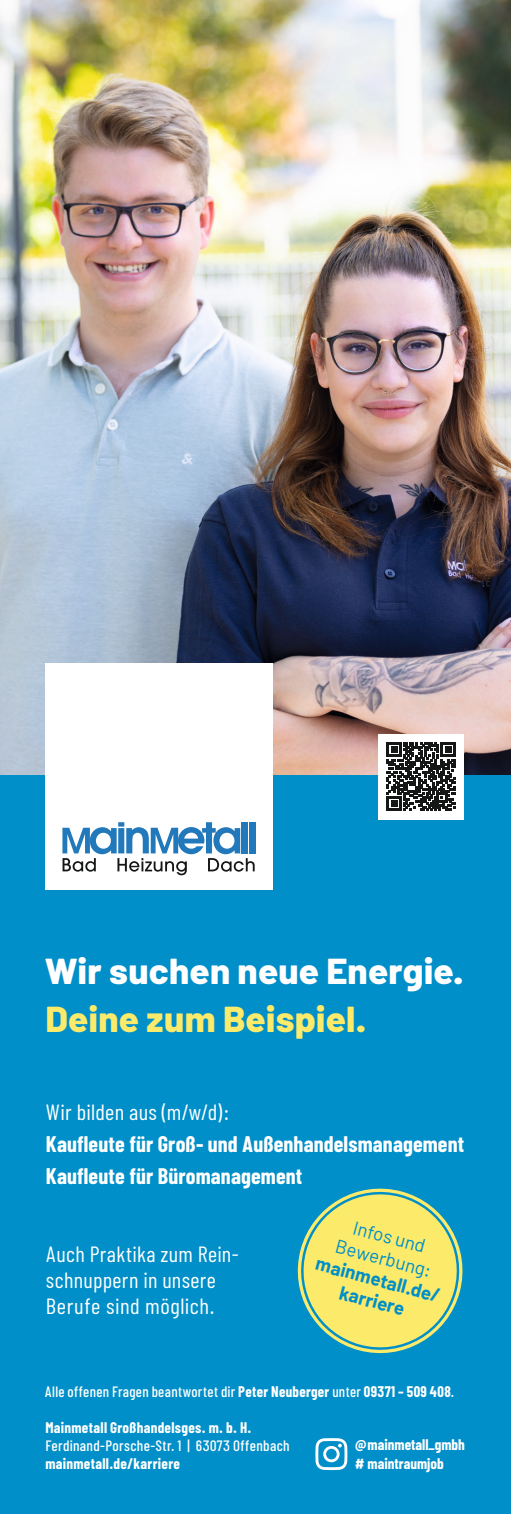
<style>
.page{position:relative;width:511px;height:1514px;background:#fff}
.page>*{position:absolute;margin:0;border:0;box-sizing:border-box;transform-origin:0 0}
.t1{font:800 36px "Barlow";letter-spacing:.005em;color:#fff}
.t2{font:800 36px "Barlow";letter-spacing:.005em;color:#fcea6b}
.t3{font:22px/26px "Barlow Condensed";letter-spacing:.015em;color:#fff}
.t4{font:700 22px/31.6px "Barlow Condensed";letter-spacing:.005em;color:#fff}
.t5{font:700 19px/22px "Barlow";color:#008fc8;text-align:center}
.t6{font:19px/22px "Barlow";color:#008fc8;text-align:center}
.t7{font:500 15px "Barlow Condensed";letter-spacing:.02em;color:#fff}
.t8{font:700 15px/19px "Barlow Condensed";letter-spacing:.015em;color:#fff}
.s1{font-weight:700}
</style>
<div class="page">
<div style="left:0;top:79px;width:510px;height:1435px;background:#008fc8"></div>
<img style="left:0;top:0;width:510px;height:774px">
<svg style="left:315px;top:1438px;width:32px;height:32px"></svg>
<svg style="left:297px;top:1188px;width:166px;height:166px"></svg>
<div style="left:378px;top:734px;width:85px;height:85px;background:#fff"></div>
<svg style="left:386px;top:742px;width:69px;height:69px"></svg>
<div style="left:45px;top:663px;width:227px;height:227px;background:#fff"></div>
<div style="left:249px;top:822px;width:6px;height:31px;background:#2178ba"></div>
<svg style="left:62px;top:822px;width:192px;height:53px"></svg>
<h1 class="t1" style="left:45px;top:949px;width:419px">Wir suchen neue Energie.</h1>
<h1 class="t2" style="left:45px;top:997px;width:322px">Deine zum Beispiel.</h1>
<h2 class="t3" style="left:46px;top:1098px;width:184px">Wir bilden aus (m/w/d):</h2>
<h2 class="t4" style="left:46px;top:1127px;width:419px">Kaufleute für Groß- und Außenhandelsmanagement<br>Kaufleute für Büromanagement</h2>
<h2 class="t3" style="left:46px;top:1240px;width:194px">Auch Praktika zum Rein&shy;schnuppern in unsere<br>Berufe sind möglich.</h2>
<p class="t6" style="left:344px;top:1213px;width:100px;rotate:15deg">Infos und<br>Bewerbung:</p>
<p class="t5" style="left:319px;top:1252px;width:129px;rotate:15deg">mainmetall.de/ karriere</p>
<p class="t7" style="left:45px;top:1382px;width:410px">Alle offenen Fragen beantwortet dir <span class="s1">Peter Neuberger</span> unter <span class="s1">09371 – 509 408</span>.</p>
<p class="t8" style="left:45px;top:1417px;width:207px">Mainmetall Großhandelsges. m. b. H.</p>
<p class="t7" style="left:45px;top:1436px;width:245px">Ferdinand-Porsche-Str. 1 | 63073 Offenbach</p>
<p class="t8" style="left:45px;top:1453px;width:136px">mainmetall.de/karriere</p>
<p class="t8" style="left:355px;top:1434px;width:111px">@mainmetall_gmbh # maintraumjob</p>
</div>
